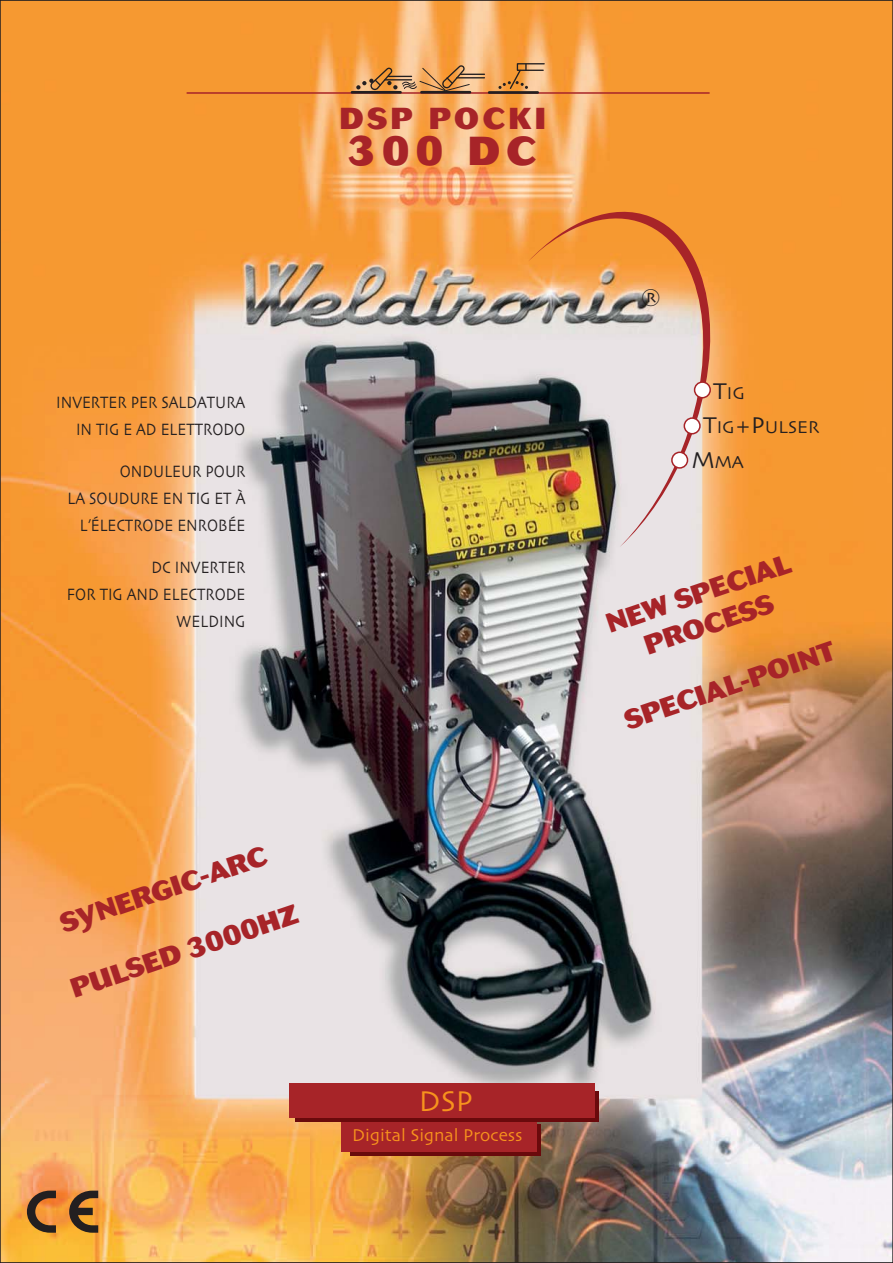
<style>
.page{position:relative;width:893px;height:1263px;background:#fff}
.page>*{position:absolute;margin:0;border:0;box-sizing:border-box;transform-origin:0 0}
.t1{font:800 40.05px "Cosmos";color:#a72428}
.t2{font:800 30px "Cosmos";letter-spacing:.125em;color:#a72428}
.t3{font:30px "Skia";color:#f7931d}
.t4{font:800 27px/32.4px "Cosmos";color:#a72428;text-align:center}
.t5{font:22.35px "Skia";color:#231f20}
.t6{font:18px "Skia";color:#f7931d}
.t7{font:18px "Skia";color:#231f20}
.t8{font:17.25px/27px "Skia";color:#231f20;text-align:right;scale:.85 1}
.s1{font-size:24px}
</style>
<div class="page">
<img style="left:3px;top:3px;width:887px;height:1257px">
<img style="left:528px;top:202px;width:200px;height:345px">
<hr style="left:187px;top:92px;width:522px;height:2px;background:#a72428">
<svg style="left:671px;top:452px;width:17px;height:17px"></svg>
<svg style="left:683px;top:417px;width:18px;height:17px"></svg>
<svg style="left:694px;top:381px;width:17px;height:17px"></svg>
<hr style="left:489px;top:91px;width:49px;height:3px;background:#231f20">
<svg style="left:498px;top:62px;width:47px;height:28px"></svg>
<hr style="left:421px;top:91px;width:49px;height:3px;background:#231f20">
<hr style="left:352px;top:91px;width:48px;height:3px;background:#231f20">
<svg style="left:356px;top:66px;width:128px;height:25px;background:#d69c61"></svg>
<svg style="left:27px;top:1191px;width:29px;height:42px"></svg>
<svg style="left:69px;top:1191px;width:29px;height:42px"></svg>
<div style="left:350px;top:1124px;width:190px;height:32px;background:#6a0a0c"></div>
<div style="left:342px;top:1118px;width:195px;height:34px;background:#a72428"></div>
<div style="left:295px;top:1091px;width:303px;height:30px;background:#6a0a0c"></div>
<div style="left:290px;top:1083px;width:305px;height:35px;background:#a72428"></div>
<h2 class="t2" style="left:339px;top:101px;width:208px">DSP POCKI</h2>
<h1 class="t1" style="left:348px;top:128px;width:189px">300 DC</h1>
<p class="t8" style="left:56px;top:390px;width:224px">INVERTER PER SALDATURA<br>IN TIG E AD ELETTRODO</p>
<p class="t8" style="left:67px;top:459px;width:211px">ONDULEUR POUR<br>LA SOUDURE EN TIG ET À<br>L’ÉLECTRODE ENROBÉE</p>
<p class="t8" style="left:67px;top:555px;width:212px">DC INVERTER<br>FOR TIG AND ELECTRODE<br>WELDING</p>
<h3 class="t4" style="left:56px;top:910px;width:217px;rotate:-19deg">SYNERGIC-ARC</h3>
<h3 class="t4" style="left:66px;top:975px;width:239px;rotate:-19deg">PULSED 3000HZ</h3>
<h2 class="t3" style="left:419px;top:1090px;width:55px">DSP</h2>
<p class="t6" style="left:352px;top:1128px;width:172px">Digital Signal Process</p>
<p class="t5" style="left:640px;top:287px;width:22px">®</p>
<p class="t7" style="left:713px;top:386px;width:33px"><span class="s1">T</span>IG</p>
<p class="t7" style="left:703px;top:421px;width:118px"><span class="s1">T</span>IG<span class="s1">+P</span>ULSER</p>
<p class="t7" style="left:692px;top:455px;width:53px"><span class="s1">M</span>MA</p>
<h3 class="t4" style="left:602px;top:610px;width:194px;rotate:-19deg">NEW SPECIAL<br>PROCESS</h3>
<h3 class="t4" style="left:620px;top:706px;width:221px;rotate:-19deg">SPECIAL-POINT</h3>
</div>
